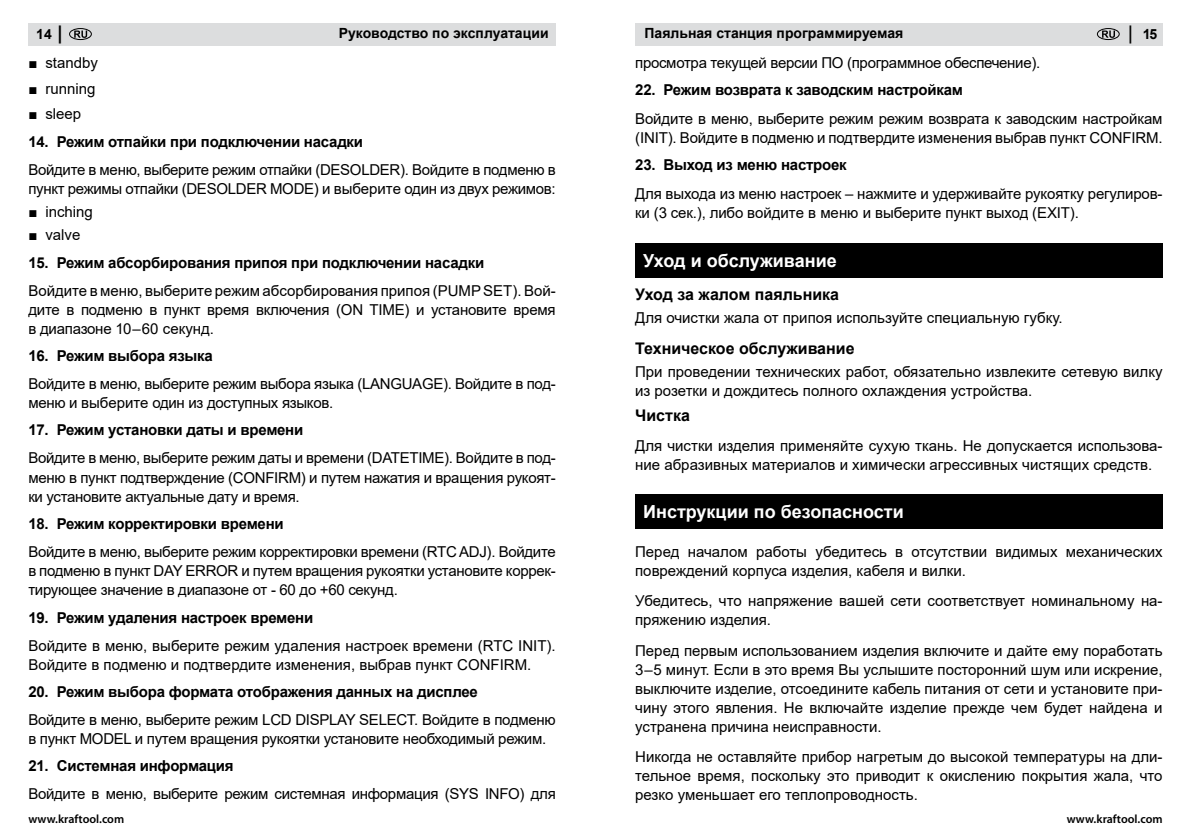
<style>
.page{position:relative;width:1191px;height:840px;background:#fff}
.page>*{position:absolute;margin:0;border:0;box-sizing:border-box;transform-origin:0 0}
.t1{font:700 18px "Arial";color:#fff}
.t2{font:700 16px "Arial";color:#000}
.t3{font:15px/19px "Arial";letter-spacing:-.01em;color:#000}
.t4{font:700 15px "Arial";letter-spacing:-.015em;color:#000}
.t5{font:700 14px "Arial";color:#000}
.t6{font:600 12px "Myriad Pro";color:#000}
.s1{font-family:"Myriad Pro";font-size:18px}
.s2{font-family:"Myriad Pro";font-weight:600;font-size:18px}
.s3{font-family:"Times New Roman"}
</style>
<div class="page">
<div style="left:635px;top:23px;width:527px;height:22px;background:#dcddde"></div>
<div style="left:28px;top:23px;width:528px;height:22px;background:#dcddde"></div>
<svg style="left:74px;top:31px;width:13px;height:7px"></svg>
<div style="left:69px;top:28px;width:23px;height:12px;border:1px solid #000;border-radius:50%"></div>
<svg style="left:1102px;top:31px;width:13px;height:7px"></svg>
<div style="left:1097px;top:28px;width:22px;height:12px;border:1px solid #000;border-radius:50%"></div>
<div style="left:635px;top:243px;width:527px;height:34px;background:#000"></div>
<div style="left:635px;top:494px;width:527px;height:34px;background:#000"></div>
<p class="t5" style="left:36px;top:24px;width:28px">14 <span class="s1">|</span></p>
<p class="t5" style="left:339px;top:24px;width:211px">Руководство по эксплуатации</p>
<p class="t5" style="left:644px;top:24px;width:260px">Паяльная станция программируемая</p>
<p class="t5" style="left:1128px;top:24px;width:30px"><span class="s2">|</span> 15</p>
<p class="t3" style="left:28px;top:53px;width:71px"><span class="s3">■</span> standby</p>
<p class="t3" style="left:28px;top:79px;width:69px"><span class="s3">■</span> running</p>
<p class="t3" style="left:28px;top:104px;width:54px"><span class="s3">■</span> sleep</p>
<p class="t4" style="left:28px;top:131px;width:336px">14. Режим отпайки при подключении насадки</p>
<p class="t3" style="left:28px;top:160px;width:529px">Войдите в меню, выберите режим отпайки (DESOLDER). Войдите в подменю в пункт режимы отпайки (DESOLDER MODE) и выберите один из двух режимов:</p>
<p class="t3" style="left:28px;top:202px;width:66px"><span class="s3">■</span> inching</p>
<p class="t3" style="left:28px;top:225px;width:54px"><span class="s3">■</span> valve</p>
<p class="t4" style="left:28px;top:252px;width:457px">15. Режим абсорбирования припоя при подключении насадки</p>
<p class="t3" style="left:28px;top:281px;width:529px;text-align:justify">Войдите в меню, выберите режим абсорбирования припоя (PUMP SET). Вой&shy;дите в подменю в пункт время включения (ON TIME) и установите время в диапазоне 10–60 секунд.</p>
<p class="t4" style="left:28px;top:345px;width:186px">16. Режим выбора языка</p>
<p class="t3" style="left:28px;top:374px;width:529px">Войдите в меню, выберите режим выбора языка (LANGUAGE). Войдите в под&shy;меню и выберите один из доступных языков.</p>
<p class="t4" style="left:28px;top:419px;width:276px">17. Режим установки даты и времени</p>
<p class="t3" style="left:28px;top:448px;width:529px;text-align:justify">Войдите в меню, выберите режим даты и времени (DATETIME). Войдите в под&shy;меню в пункт подтверждение (CONFIRM) и путем нажатия и вращения рукоят&shy;ки установите актуальные дату и время.</p>
<p class="t4" style="left:28px;top:512px;width:257px">18. Режим корректировки времени</p>
<p class="t3" style="left:28px;top:541px;width:529px;text-align:justify">Войдите в меню, выберите режим корректировки времени (RTC ADJ). Войдите в подменю в пункт DAY ERROR и путем вращения рукоятки установите коррек&shy;тирующее значение в диапазоне от - 60 до +60 секунд.</p>
<p class="t4" style="left:28px;top:606px;width:286px">19. Режим удаления настроек времени</p>
<p class="t3" style="left:28px;top:635px;width:529px">Войдите в меню, выберите режим удаления настроек времени (RTC INIT).<br>Войдите в подменю и подтвердите изменения, выбрав пункт CONFIRM.</p>
<p class="t4" style="left:28px;top:680px;width:451px">20. Режим выбора формата отображения данных на дисплее</p>
<p class="t3" style="left:28px;top:710px;width:529px">Войдите в меню, выберите режим LCD DISPLAY SELECT. Войдите в подменю в пункт MODEL и путем вращения рукоятки установите необходимый режим.</p>
<p class="t4" style="left:28px;top:755px;width:207px">21. Системная информация</p>
<p class="t3" style="left:28px;top:784px;width:529px">Войдите в меню, выберите режим системная информация (SYS INFO) для</p>
<p class="t3" style="left:635px;top:53px;width:406px">просмотра текущей версии ПО (программное обеспечение).</p>
<p class="t4" style="left:635px;top:80px;width:329px">22. Режим возврата к заводским настройкам</p>
<p class="t3" style="left:635px;top:109px;width:529px">Войдите в меню, выберите режим режим возврата к заводским настройкам (INIT). Войдите в подменю и подтвердите изменения выбрав пункт CONFIRM.</p>
<p class="t4" style="left:635px;top:154px;width:213px">23. Выход из меню настроек</p>
<p class="t3" style="left:635px;top:184px;width:529px">Для выхода из меню настроек – нажмите и удерживайте рукоятку регулиров&shy;ки (3 сек.), либо войдите в меню и выберите пункт выход (EXIT).</p>
<p class="t1" style="left:643px;top:247px;width:195px">Уход и обслуживание</p>
<p class="t2" style="left:635px;top:282px;width:205px">Уход за жалом паяльника</p>
<p class="t3" style="left:635px;top:308px;width:429px">Для очистки жала от припоя используйте специальную губку.</p>
<p class="t2" style="left:635px;top:337px;width:221px">Техническое обслуживание</p>
<p class="t3" style="left:635px;top:362px;width:529px">При проведении технических работ, обязательно извлеките сетевую вилку из розетки и дождитесь полного охлаждения устройства.</p>
<p class="t2" style="left:635px;top:404px;width:56px">Чистка</p>
<p class="t3" style="left:635px;top:435px;width:529px">Для чистки изделия применяйте сухую ткань. Не допускается использова&shy;ние абразивных материалов и химически агрессивных чистящих средств.</p>
<p class="t1" style="left:643px;top:499px;width:262px">Инструкции по безопасности</p>
<p class="t3" style="left:635px;top:541px;width:529px">Перед началом работы убедитесь в отсутствии видимых механических повреждений корпуса изделия, кабеля и вилки.</p>
<p class="t3" style="left:635px;top:591px;width:529px">Убедитесь, что напряжение вашей сети соответствует номинальному на&shy;пряжению изделия.</p>
<p class="t3" style="left:635px;top:640px;width:529px;text-align:justify">Перед первым использованием изделия включите и дайте ему поработать 3–5 минут. Если в это время Вы услышите посторонний шум или искрение, выключите изделие, отсоедините кабель питания от сети и установите при&shy;чину этого явления. Не включайте изделие прежде чем будет найдена и устранена причина неисправности.</p>
<p class="t3" style="left:635px;top:746px;width:529px;text-align:justify">Никогда не оставляйте прибор нагретым до высокой температуры на дли&shy;тельное время, поскольку это приводит к окислению покрытия жала, что резко уменьшает его теплопроводность.</p>
<p class="t6" style="left:28px;top:810px;width:97px">www.kraftool.com</p>
<p class="t6" style="left:1066px;top:810px;width:97px">www.kraftool.com</p>
</div>
